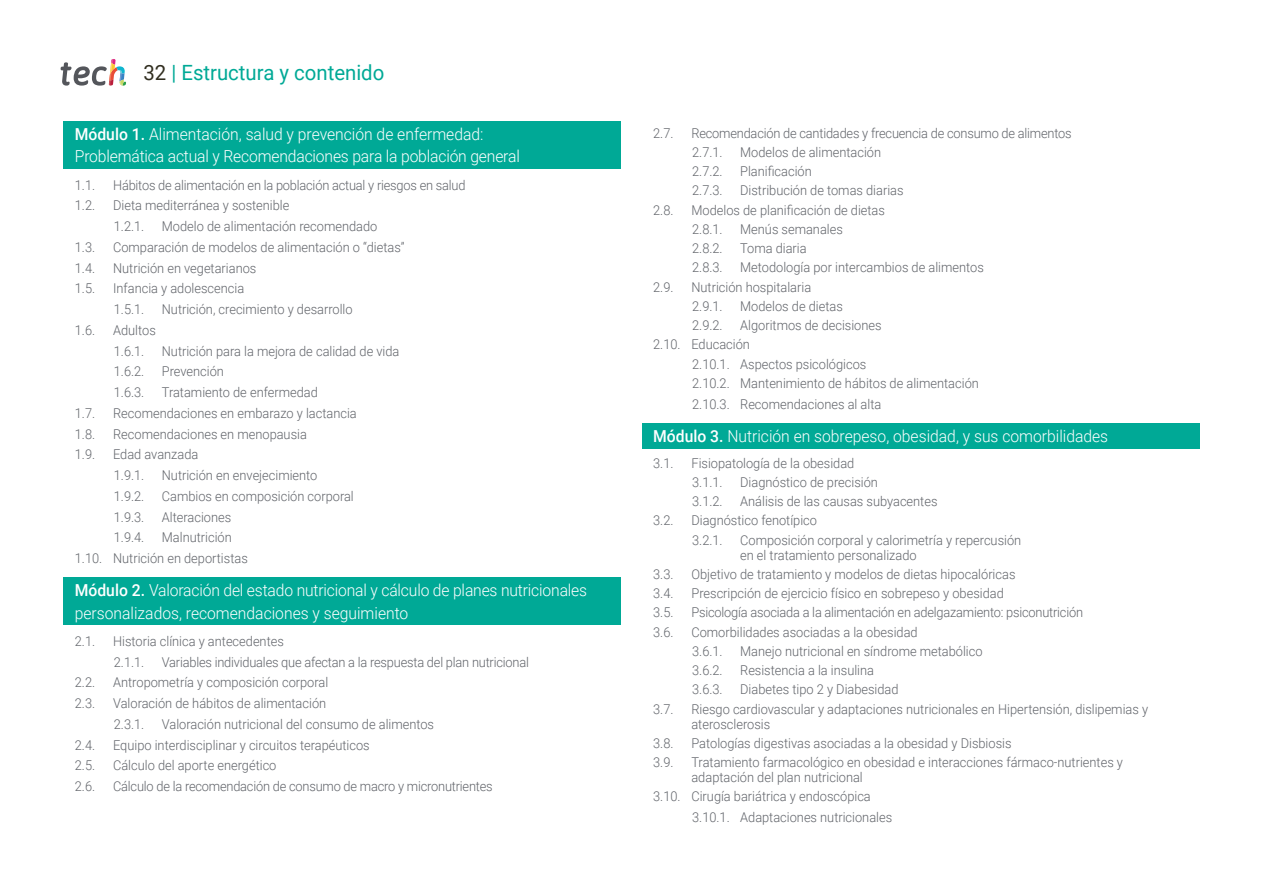
<style>
.page{position:relative;width:1263px;height:893px;background:#fff}
.page>*{position:absolute;margin:0;border:0;box-sizing:border-box;transform-origin:0 0}
.t1{font:21px "Roboto";color:#00a996}
.t2{font:300 16.5px/22.5px "Roboto";letter-spacing:-.005em;color:#fff;scale:.95 1}
.t3{font:300 13.5px/20.7px "Roboto";color:#61646a;scale:.95 1}
.s1{color:#312e20}
.s2{font-weight:500}
</style>
<div class="page">
<svg style="left:61px;top:59px;width:65px;height:27px"></svg>
<div style="left:64px;top:121px;width:557px;height:48px;background:#00a996"></div>
<div style="left:64px;top:577px;width:557px;height:48px;background:#00a996"></div>
<div style="left:642px;top:423px;width:557px;height:25px;background:#00a996"></div>
<h1 class="t1" style="left:144px;top:57px;width:242px"><span class="s1">32</span> | Estructura y contenido</h1>
<p class="t2" style="left:75px;top:122px;width:470px"><span class="s2">Módulo 1.</span> Alimentación, salud y prevención de enfermedad:<br>Problemática actual y Recomendaciones para la población general</p>
<p class="t3" style="left:75px;top:174px;width:23px">1.1.</p>
<p class="t3" style="left:113px;top:174px;width:373px">Hábitos de alimentación en la población actual y riesgos en salud</p>
<p class="t3" style="left:75px;top:195px;width:23px">1.2.</p>
<p class="t3" style="left:113px;top:195px;width:187px">Dieta mediterránea y sostenible<br>1.2.1.</p>
<p class="t3" style="left:162px;top:215px;width:228px">Modelo de alimentación recomendado</p>
<p class="t3" style="left:75px;top:236px;width:23px">1.3.</p>
<p class="t3" style="left:113px;top:236px;width:308px">Comparación de modelos de alimentación o “dietas”</p>
<p class="t3" style="left:75px;top:257px;width:23px">1.4.</p>
<p class="t3" style="left:113px;top:257px;width:152px">Nutrición en vegetarianos</p>
<p class="t3" style="left:75px;top:278px;width:23px">1.5.</p>
<p class="t3" style="left:113px;top:278px;width:140px">Infancia y adolescencia<br>1.5.1.</p>
<p class="t3" style="left:162px;top:298px;width:202px">Nutrición, crecimiento y desarrollo</p>
<p class="t3" style="left:75px;top:319px;width:23px">1.6.</p>
<p class="t3" style="left:113px;top:319px;width:46px">Adultos<br>1.6.1.</p>
<p class="t3" style="left:162px;top:340px;width:252px">Nutrición para la mejora de calidad de vida</p>
<p class="t3" style="left:114px;top:361px;width:34px">1.6.2.</p>
<p class="t3" style="left:162px;top:361px;width:67px">Prevención</p>
<p class="t3" style="left:114px;top:381px;width:34px">1.6.3.</p>
<p class="t3" style="left:162px;top:381px;width:166px">Tratamiento de enfermedad</p>
<p class="t3" style="left:75px;top:402px;width:23px">1.7.</p>
<p class="t3" style="left:113px;top:402px;width:258px">Recomendaciones en embarazo y lactancia</p>
<p class="t3" style="left:75px;top:423px;width:23px">1.8.</p>
<p class="t3" style="left:113px;top:423px;width:205px">Recomendaciones en menopausia</p>
<p class="t3" style="left:75px;top:444px;width:23px">1.9.</p>
<p class="t3" style="left:113px;top:444px;width:91px">Edad avanzada<br>1.9.1.</p>
<p class="t3" style="left:162px;top:464px;width:165px">Nutrición en envejecimiento</p>
<p class="t3" style="left:114px;top:485px;width:34px">1.9.2.</p>
<p class="t3" style="left:162px;top:485px;width:204px">Cambios en composición corporal</p>
<p class="t3" style="left:114px;top:506px;width:34px">1.9.3.</p>
<p class="t3" style="left:162px;top:506px;width:75px">Alteraciones</p>
<p class="t3" style="left:114px;top:527px;width:34px">1.9.4.</p>
<p class="t3" style="left:75px;top:527px;width:184px;text-indent:87px">Malnutrición<br>1.10. Nutrición en deportistas</p>
<p class="t2" style="left:75px;top:579px;width:541px"><span class="s2">Módulo 2.</span> Valoración del estado nutricional y cálculo de planes nutricionales personalizados, recomendaciones y seguimiento</p>
<p class="t3" style="left:75px;top:630px;width:23px">2.1.</p>
<p class="t3" style="left:113px;top:630px;width:181px">Historia clínica y antecedentes<br>2.1.1.</p>
<p class="t3" style="left:162px;top:651px;width:388px">Variables individuales que afectan a la respuesta del plan nutricional</p>
<p class="t3" style="left:75px;top:672px;width:23px">2.2.</p>
<p class="t3" style="left:113px;top:672px;width:228px">Antropometría y composición corporal</p>
<p class="t3" style="left:75px;top:692px;width:23px">2.3.</p>
<p class="t3" style="left:113px;top:692px;width:226px">Valoración de hábitos de alimentación<br>2.3.1.</p>
<p class="t3" style="left:162px;top:713px;width:288px">Valoración nutricional del consumo de alimentos</p>
<p class="t3" style="left:75px;top:734px;width:23px">2.4.</p>
<p class="t3" style="left:113px;top:734px;width:272px">Equipo interdisciplinar y circuitos terapéuticos</p>
<p class="t3" style="left:75px;top:755px;width:23px">2.5.</p>
<p class="t3" style="left:113px;top:755px;width:173px">Cálculo del aporte energético</p>
<p class="t3" style="left:75px;top:775px;width:23px">2.6.</p>
<p class="t3" style="left:113px;top:775px;width:401px">Cálculo de la recomendación de consumo de macro y micronutrientes</p>
<p class="t3" style="left:653px;top:122px;width:23px">2.7.</p>
<p class="t3" style="left:691px;top:123px;width:402px;line-height:19.2px">Recomendación de cantidades y frecuencia de consumo de alimentos<br>2.7.1.</p>
<p class="t3" style="left:740px;top:141px;width:150px">Modelos de alimentación</p>
<p class="t3" style="left:692px;top:161px;width:34px">2.7.2.</p>
<p class="t3" style="left:740px;top:161px;width:77px">Planificación</p>
<p class="t3" style="left:692px;top:180px;width:34px">2.7.3.</p>
<p class="t3" style="left:740px;top:180px;width:173px">Distribución de tomas diarias</p>
<p class="t3" style="left:653px;top:199px;width:23px">2.8.</p>
<p class="t3" style="left:691px;top:200px;width:205px;line-height:19.2px">Modelos de planificación de dietas<br>2.8.1.</p>
<p class="t3" style="left:740px;top:218px;width:110px">Menús semanales</p>
<p class="t3" style="left:692px;top:238px;width:34px">2.8.2.</p>
<p class="t3" style="left:740px;top:238px;width:72px">Toma diaria</p>
<p class="t3" style="left:692px;top:257px;width:34px">2.8.3.</p>
<p class="t3" style="left:740px;top:257px;width:258px">Metodología por intercambios de alimentos</p>
<p class="t3" style="left:653px;top:276px;width:23px">2.9.</p>
<p class="t3" style="left:691px;top:277px;width:128px;line-height:19.2px">Nutrición hospitalaria<br>2.9.1.</p>
<p class="t3" style="left:740px;top:295px;width:110px">Modelos de dietas</p>
<p class="t3" style="left:653px;top:315px;width:242px;line-height:19.2px;text-indent:87px">Algoritmos de decisiones<br>2.10. Educación</p>
<p class="t3" style="left:692px;top:354px;width:303px;line-height:19.2px">2.10.1. Aspectos psicológicos<br>2.10.2. Mantenimiento de hábitos de alimentación</p>
<p class="t3" style="left:692px;top:393px;width:201px">2.10.3. Recomendaciones al alta</p>
<p class="t2" style="left:653px;top:424px;width:480px"><span class="s2">Módulo 3.</span> Nutrición en sobrepeso, obesidad, y sus comorbilidades</p>
<p class="t3" style="left:653px;top:452px;width:23px">3.1.</p>
<p class="t3" style="left:691px;top:453px;width:173px;line-height:19.2px">Fisiopatología de la obesidad<br>3.1.1.</p>
<p class="t3" style="left:692px;top:315px;width:34px">2.9.2.</p>
<p class="t3" style="left:740px;top:471px;width:146px">Diagnóstico de precisión</p>
<p class="t3" style="left:692px;top:490px;width:34px">3.1.2.</p>
<p class="t3" style="left:740px;top:490px;width:209px">Análisis de las causas subyacentes</p>
<p class="t3" style="left:653px;top:510px;width:23px">3.2.</p>
<p class="t3" style="left:691px;top:510px;width:134px;line-height:19.2px">Diagnóstico fenotípico<br>3.2.1.</p>
<p class="t3" style="left:740px;top:532px;width:297px;line-height:15px">Composición corporal y calorimetría y repercusión en el tratamiento personalizado</p>
<p class="t3" style="left:653px;top:563px;width:23px">3.3.</p>
<p class="t3" style="left:691px;top:563px;width:343px">Objetivo de tratamiento y modelos de dietas hipocalóricas</p>
<p class="t3" style="left:653px;top:582px;width:23px">3.4.</p>
<p class="t3" style="left:691px;top:582px;width:330px">Prescripción de ejercicio físico en sobrepeso y obesidad</p>
<p class="t3" style="left:653px;top:602px;width:23px">3.5.</p>
<p class="t3" style="left:691px;top:602px;width:414px">Psicología asociada a la alimentación en adelgazamiento: psiconutrición</p>
<p class="t3" style="left:653px;top:621px;width:23px">3.6.</p>
<p class="t3" style="left:691px;top:622px;width:240px;line-height:19.2px">Comorbilidades asociadas a la obesidad<br>3.6.1.</p>
<p class="t3" style="left:740px;top:640px;width:257px">Manejo nutricional en síndrome metabólico</p>
<p class="t3" style="left:692px;top:659px;width:34px">3.6.2.</p>
<p class="t3" style="left:740px;top:659px;width:142px">Resistencia a la insulina</p>
<p class="t3" style="left:692px;top:679px;width:34px">3.6.3.</p>
<p class="t3" style="left:740px;top:679px;width:168px">Diabetes tipo 2 y Diabesidad</p>
<p class="t3" style="left:653px;top:698px;width:23px">3.7.</p>
<p class="t3" style="left:691px;top:701px;width:482px;line-height:15px">Riesgo cardiovascular y adaptaciones nutricionales en Hipertensión, dislipemias y aterosclerosis</p>
<p class="t3" style="left:653px;top:732px;width:23px">3.8.</p>
<p class="t3" style="left:691px;top:732px;width:338px">Patologías digestivas asociadas a la obesidad y Disbiosis</p>
<p class="t3" style="left:653px;top:751px;width:23px">3.9.</p>
<p class="t3" style="left:691px;top:754px;width:456px;line-height:15px">Tratamiento farmacológico en obesidad e interacciones fármaco-nutrientes y adaptación del plan nutricional</p>
<p class="t3" style="left:692px;top:786px;width:212px;text-indent:-39px">3.10. Cirugía bariátrica y endoscópica<br>3.10.1. Adaptaciones nutricionales</p>
</div>
